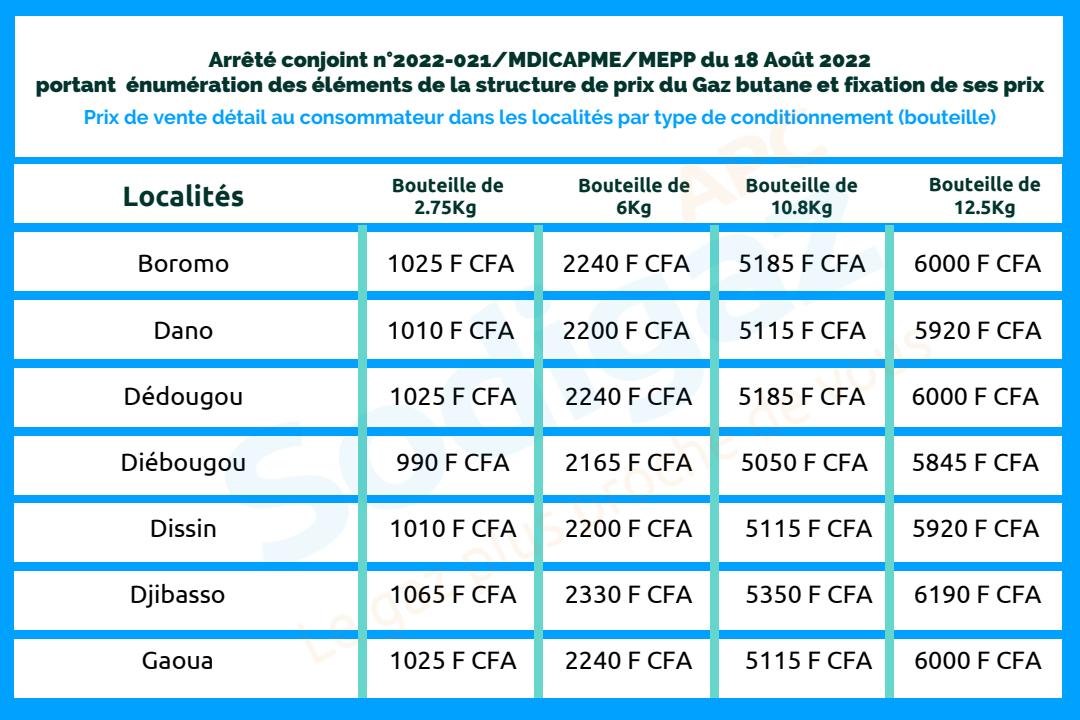
<style>
.page{position:relative;width:1080px;height:720px;background:#00a1ff}
.page>*{position:absolute;margin:0;border:0;box-sizing:border-box;transform-origin:0 0}
.t1{font:700 28.08px "Ubuntu";color:#02342b}
.t2{font:25.16px "Ubuntu";color:#000}
.t3{font:800 21.48px/25.2px "Raleway";color:#02342b;text-align:center}
.t4{font:700 19.76px "Raleway";color:#00a1ff}
.t5{font:700 19.28px/22.5px "Ubuntu";color:#02342b;text-align:center}
</style>
<div class="page">
<div style="left:15px;top:16px;width:1047px;height:141px;background:#fff"></div>
<div style="left:15px;top:165px;width:1047px;height:58px;background:#fff"></div>
<div style="left:15px;top:232px;width:1047px;height:59px;background:#fff"></div>
<div style="left:15px;top:300px;width:1047px;height:59px;background:#fff"></div>
<div style="left:15px;top:368px;width:1047px;height:58px;background:#fff"></div>
<div style="left:15px;top:436px;width:1047px;height:58px;background:#fff"></div>
<div style="left:15px;top:504px;width:1047px;height:58px;background:#fff"></div>
<div style="left:15px;top:571px;width:1047px;height:59px;background:#fff"></div>
<div style="left:15px;top:639px;width:1047px;height:58px;background:#fff"></div>
<div style="left:359px;top:225px;width:8px;height:473px;background:#66d5cc"></div>
<div style="left:534px;top:225px;width:8px;height:473px;background:#66d5cc"></div>
<div style="left:710px;top:225px;width:8px;height:473px;background:#66d5cc"></div>
<div style="left:886px;top:225px;width:8px;height:473px;background:#66d5cc"></div>
<img style="left:173px;top:108px;width:770px;height:571px">
<p class="t3" style="left:36px;top:47px;width:1010px">Arrêté conjoint n°2022-021/MDICAPME/MEPP du 18 Août 2022<br>portant énumération des éléments de la structure de prix du Gaz butane et fixation de ses prix</p>
<p class="t4" style="left:84px;top:105px;width:914px">Prix de vente détail au consommateur dans les localités par type de conditionnement (bouteille)</p>
<p class="t1" style="left:123px;top:179px;width:123px">Localités</p>
<p class="t5" style="left:929px;top:173px;width:114px">Bouteille de<br>12.5Kg</p>
<p class="t2" style="left:137px;top:249px;width:94px">Boromo</p>
<p class="t2" style="left:387px;top:249px;width:129px">1025 F CFA</p>
<p class="t2" style="left:562px;top:249px;width:129px">2240 F CFA</p>
<p class="t2" style="left:738px;top:249px;width:129px">5185 F CFA</p>
<p class="t2" style="left:914px;top:249px;width:129px">6000 F CFA</p>
<p class="t5" style="left:392px;top:173px;width:114px">Bouteille de<br>2.75Kg</p>
<p class="t5" style="left:578px;top:173px;width:114px">Bouteille de<br>6Kg</p>
<p class="t5" style="left:745px;top:173px;width:114px">Bouteille de<br>10.8Kg</p>
<p class="t2" style="left:153px;top:315px;width:62px">Dano</p>
<p class="t2" style="left:387px;top:315px;width:129px">1010 F CFA</p>
<p class="t2" style="left:562px;top:315px;width:129px">2200 F CFA</p>
<p class="t2" style="left:738px;top:315px;width:129px">5115 F CFA</p>
<p class="t2" style="left:914px;top:315px;width:129px">5920 F CFA</p>
<p class="t2" style="left:124px;top:381px;width:121px">Dédougou</p>
<p class="t2" style="left:389px;top:381px;width:129px">1025 F CFA</p>
<p class="t2" style="left:565px;top:381px;width:129px">2240 F CFA</p>
<p class="t2" style="left:738px;top:381px;width:129px">5185 F CFA</p>
<p class="t2" style="left:911px;top:381px;width:129px">6000 F CFA</p>
<p class="t2" style="left:120px;top:447px;width:128px">Diébougou</p>
<p class="t2" style="left:396px;top:447px;width:115px">990 F CFA</p>
<p class="t2" style="left:565px;top:447px;width:129px">2165 F CFA</p>
<p class="t2" style="left:740px;top:447px;width:129px">5050 F CFA</p>
<p class="t2" style="left:911px;top:447px;width:129px">5845 F CFA</p>
<p class="t2" style="left:150px;top:513px;width:69px">Dissin</p>
<p class="t2" style="left:389px;top:513px;width:129px">1010 F CFA</p>
<p class="t2" style="left:565px;top:513px;width:129px">2200 F CFA</p>
<p class="t2" style="left:745px;top:513px;width:129px">5115 F CFA</p>
<p class="t2" style="left:911px;top:513px;width:129px">5920 F CFA</p>
<p class="t2" style="left:130px;top:579px;width:97px">Djibasso</p>
<p class="t2" style="left:389px;top:579px;width:129px">1065 F CFA</p>
<p class="t2" style="left:565px;top:579px;width:129px">2330 F CFA</p>
<p class="t2" style="left:745px;top:579px;width:129px">5350 F CFA</p>
<p class="t2" style="left:914px;top:579px;width:129px">6190 F CFA</p>
<p class="t2" style="left:142px;top:645px;width:74px">Gaoua</p>
<p class="t2" style="left:389px;top:645px;width:129px">1025 F CFA</p>
<p class="t2" style="left:565px;top:645px;width:129px">2240 F CFA</p>
<p class="t2" style="left:745px;top:645px;width:129px">5115 F CFA</p>
<p class="t2" style="left:914px;top:645px;width:129px">6000 F CFA</p>
</div>
